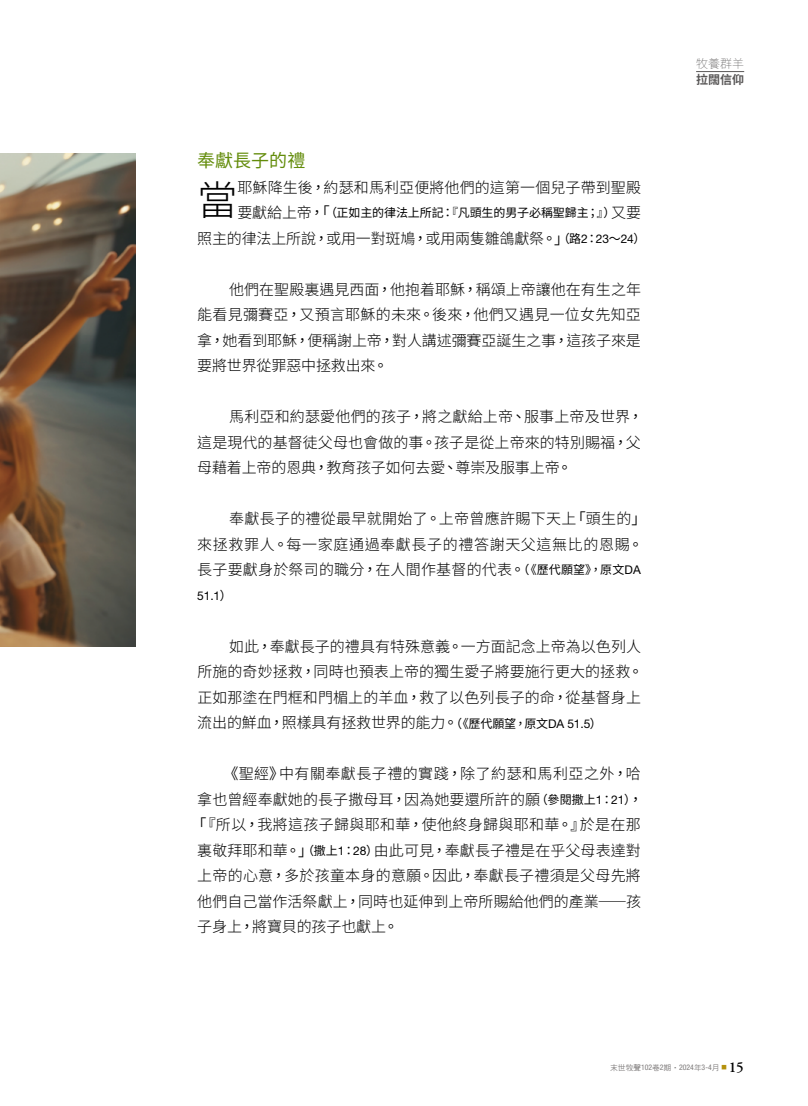
<style>
.page{position:relative;width:808px;height:1106px;background:#fff}
.page>*{position:absolute;margin:0;border:0;box-sizing:border-box;transform-origin:0 0}
.t1{font:300 40.5px "Source Han Sans TC";color:#000}
.t2{font:18px "Source Han Sans TC";color:#638c0b}
.t3{font:300 15px/25.5px "Source Han Sans TC";letter-spacing:.005em;color:#000}
.t4{font:300 15px "Source Han Sans TC";letter-spacing:.025em;color:#000}
.t5{font:300 15px "Source Han Sans TC";letter-spacing:.03em;color:#000}
.t6{font:600 15px "Adobe Garamond Pro";color:#000}
.t7{font:12px "Source Han Sans TC";letter-spacing:-.01em;color:#000}
.t8{font:12px "Helvetica Neue";color:#000}
.t9{font:700 12px "Source Han Sans TC";color:#595757}
.t10{font:200 12px "Source Han Sans TC";color:#595757}
.t11{font:condensed 7.65px "Helvetica Neue";color:#7d7a7a}
.s1{font-weight:400}
.s2{font-weight:300;font-size:15px}
.s3{font-size:15px}
.s4{font-weight:400;font-size:12px}
.s5{font-family:"Helvetica Neue";font-weight:400;font-size:12px}
.s6{font-family:"Source Han Sans TC"}
.s7{font-family:"DF Hei W5 WINP BF";font-stretch:normal}
.s8{font-family:"DF Hei W7 WINP BF";font-stretch:normal;font-size:6px;color:#b4910c}
</style>
<div class="page">
<hr style="left:696px;top:71px;width:48px;height:1px;background:#595757">
<img style="left:0;top:154px;width:135px;height:492px">
<p class="t10" style="left:696px;top:56px;width:49px">牧養群羊</p>
<p class="t2" style="left:197px;top:150px;width:109px">奉獻長子的禮</p>
<h1 class="t1" style="left:197px;top:177px;width:42px">當</h1>
<p class="t3" style="left:237px;top:175px;width:405px">耶穌降生後<span class="s1">，</span>約瑟和馬利亞便將他們的這第一個兒子帶到聖殿</p>
<p class="t7" style="left:237px;top:206px;width:405px"><span class="s2">要獻給上帝</span><span class="s3">，「</span>（正如主的律法上所記：『凡頭生的男子必稱聖歸主；』）<span class="s2">又要</span></p>
<p class="t3" style="left:197px;top:226px;width:449px">照主的律法上所說<span class="s1">，</span>或用一對斑鳩<span class="s1">，</span>或用兩隻雛鴿獻祭<span class="s1">。」</span><span class="s4">（路</span><span class="s5">2</span><span class="s4">：</span><span class="s5">23</span><span class="s4">～</span><span class="s5">24</span><span class="s4">）</span></p>
<p class="t3" style="left:197px;top:277px;width:445px;text-align:justify;text-indent:32px">他們在聖殿裏遇見西面<span class="s1">，</span>他抱着耶穌<span class="s1">，</span>稱頌上帝讓他在有生之年能看見彌賽亞<span class="s1">，</span>又預言耶穌的未來<span class="s1">。</span>後來<span class="s1">，</span>他們又遇見一位女先知亞拿<span class="s1">，</span>她看到耶穌<span class="s1">，</span>便稱謝上帝<span class="s1">，</span>對人講述彌賽亞誕生之事<span class="s1">，</span>這孩子來是要將世界從罪惡中拯救出來<span class="s1">。</span></p>
<p class="t3" style="left:197px;top:404px;width:447px;text-indent:32px">馬利亞和約瑟愛他們的孩子<span class="s1">，</span>將之獻給上帝<span class="s1">、</span>服事上帝及世界<span class="s1">，</span>這是現代的基督徒父母也會做的事<span class="s1">。</span>孩子是從上帝來的特別賜福<span class="s1">，</span>父母藉着上帝的恩典<span class="s1">，</span>教育孩子如何去愛<span class="s1">、</span>尊崇及服事上帝<span class="s1">。</span></p>
<p class="t3" style="left:197px;top:506px;width:451px;text-indent:32px">奉獻長子的禮從最早就開始了<span class="s1">。</span>上帝曾應許賜下天上<span class="s1">「</span>頭生的<span class="s1">」</span>來拯救罪人<span class="s1">。</span>每一家庭通過奉獻長子的禮答謝天父這無比的恩賜<span class="s1">。</span>長子要獻身於祭司的職分<span class="s1">，</span>在人間作基督的代表<span class="s1">。</span><span class="s4">（《歷代願望》，原文</span><span class="s5">DA</span></p>
<p class="t8" style="left:197px;top:588px;width:36px">51.1<span class="s6">）</span></p>
<p class="t3" style="left:197px;top:634px;width:447px;text-indent:32px">如此<span class="s1">，</span>奉獻長子的禮具有特殊意義<span class="s1">。</span>一方面記念上帝為以色列人所施的奇妙拯救<span class="s1">，</span>同時也預表上帝的獨生愛子將要施行更大的拯救<span class="s1">。</span>正如那塗在門框和門楣上的羊血<span class="s1">，</span>救了以色列長子的命<span class="s1">，</span>從基督身上流出的鮮血<span class="s1">，</span>照樣具有拯救世界的能力<span class="s1">。</span><span class="s4">（《歷代願望，原文</span><span class="s5">DA 51.5</span><span class="s4">）</span></p>
<p class="t5" style="left:223px;top:765px;width:419px"><span class="s1">《</span>聖經<span class="s1">》</span>中有關奉獻長子禮的實踐<span class="s1">，</span>除了約瑟和馬利亞之外<span class="s1">，</span>哈</p>
<p class="t3" style="left:197px;top:787px;width:447px">拿也曾經奉獻她的長子撒母耳<span class="s1">，</span>因為她要還所許的願<span class="s4">（參閱撒上</span><span class="s5">1</span><span class="s4">：</span><span class="s5">21</span><span class="s4">）</span><span class="s1">，</span></p>
<p class="t4" style="left:192px;top:816px;width:451px"><span class="s1">「『</span>所以<span class="s1">，</span>我將這孩子歸與耶和華<span class="s1">，</span>使他終身歸與耶和華<span class="s1">。』</span>於是在那</p>
<p class="t3" style="left:197px;top:838px;width:445px">裏敬拜耶和華<span class="s1">。」</span><span class="s4">（撒上</span><span class="s5">1</span><span class="s4">：</span><span class="s5">28</span><span class="s4">）</span>由此可見<span class="s1">，</span>奉獻長子禮是在乎父母表達對</p>
<p class="t3" style="left:197px;top:863px;width:445px">上帝的心意<span class="s1">，</span>多於孩童本身的意願<span class="s1">。</span>因此<span class="s1">，</span>奉獻長子禮須是父母先將</p>
<p class="t3" style="left:197px;top:889px;width:445px">他們自己當作活祭獻上<span class="s1">，</span>同時也延伸到上帝所賜給他們的產業─孩</p>
<p class="t3" style="left:197px;top:914px;width:203px">子身上<span class="s1">，</span>將寶貝的孩子也獻上<span class="s1">。</span></p>
<p class="t9" style="left:696px;top:72px;width:49px">拉闊信仰</p>
<p class="t11" style="left:610px;top:1062px;width:118px"><span class="s7">末世牧聲</span>102<span class="s7">卷</span>2<span class="s7">期‧</span>2024<span class="s7">年</span>3-4<span class="s7">月</span> <span class="s8">■</span></p>
<p class="t6" style="left:729px;top:1058px;width:17px">15</p>
</div>
